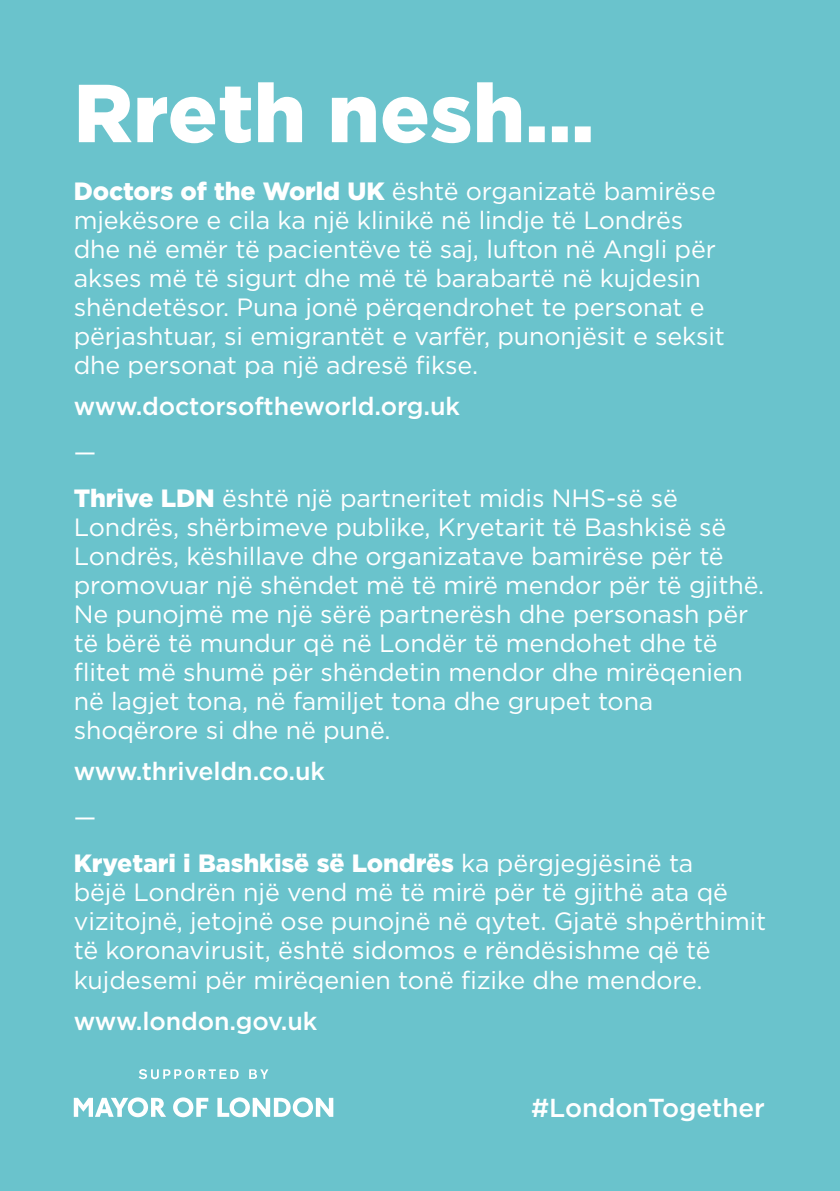
<style>
.page{position:relative;width:840px;height:1191px;background:#fff}
.page>*{position:absolute;margin:0;border:0;box-sizing:border-box;transform-origin:0 0}
.t1{font:900 82px "Gotham";letter-spacing:.005em;color:#fff}
.t2{font:500 26px "Gotham";letter-spacing:-.005em;color:#fff}
.t3{font:25px/29px "Gotham";letter-spacing:-.005em;color:#fff}
.t4{font:500 25px "Gotham";letter-spacing:-.005em;color:#fff}
.t5{font:900 25px/46px "Gotham";letter-spacing:-.005em;color:#fff}
.s1{font-weight:900}
.s2{font-weight:400}
</style>
<div class="page">
<div style="left:0;top:0;width:839px;height:1191px;background:#6ac3cc"></div>
<svg style="left:74px;top:1097px;width:92px;height:20px"></svg>
<svg style="left:173px;top:1097px;width:35px;height:20px"></svg>
<svg style="left:217px;top:1097px;width:116px;height:20px"></svg>
<svg style="left:139px;top:1069px;width:99px;height:10px"></svg>
<svg style="left:249px;top:1069px;width:19px;height:10px"></svg>
<h1 class="t1" style="left:74px;top:57px;width:521px">Rreth nesh…</h1>
<p class="t3" style="left:74px;top:176px;width:652px"><span class="s1">Doctors of the World UK</span> është organizatë bamirëse mjekësore e cila ka një klinikë në lindje të Londrës dhe në emër të pacientëve të saj, lufton në Angli për akses më të sigurt dhe më të barabartë në kujdesin shëndetësor. Puna jonë përqendrohet te personat e përjashtuar, si emigrantët e varfër, punonjësit e seksit dhe personat pa një adresë fikse.</p>
<p class="t4" style="left:74px;top:390px;width:387px">www.doctorsoftheworld.org.uk</p>
<p class="t3" style="left:74px;top:429px;width:605px;line-height:46px">—<br><span class="s1">Thrive LDN</span> është një partneritet midis NHS-së së</p>
<p class="t3" style="left:74px;top:512px;width:691px">Londrës, shërbimeve publike, Kryetarit të Bashkisë së Londrës, këshillave dhe organizatave bamirëse për të promovuar një shëndet më të mirë mendor për të gjithë.<br>Ne punojmë me një sërë partnerësh dhe personash për të bërë të mundur që në Londër të mendohet dhe të flitet më shumë për shëndetin mendor dhe mirëqenien në lagjet tona, në familjet tona dhe grupet tona shoqërore si dhe në punë.</p>
<p class="t4" style="left:74px;top:755px;width:252px">www.thriveldn.co.uk</p>
<p class="t5" style="left:74px;top:794px;width:620px"><span class="s2">—<br></span>Kryetari i Bashkisë së Londrës <span class="s2">ka përgjegjësinë ta</span></p>
<p class="t3" style="left:74px;top:877px;width:693px">bëjë Londrën një vend më të mirë për të gjithë ata që vizitojnë, jetojnë ose punojnë në qytet. Gjatë shpërthimit të koronavirusit, është sidomos e rëndësishme që të kujdesemi për mirëqenien tonë fizike dhe mendore.</p>
<p class="t4" style="left:74px;top:1004px;width:245px">www.london.gov.uk</p>
<p class="t2" style="left:531px;top:1091px;width:235px">#LondonTogether</p>
</div>
